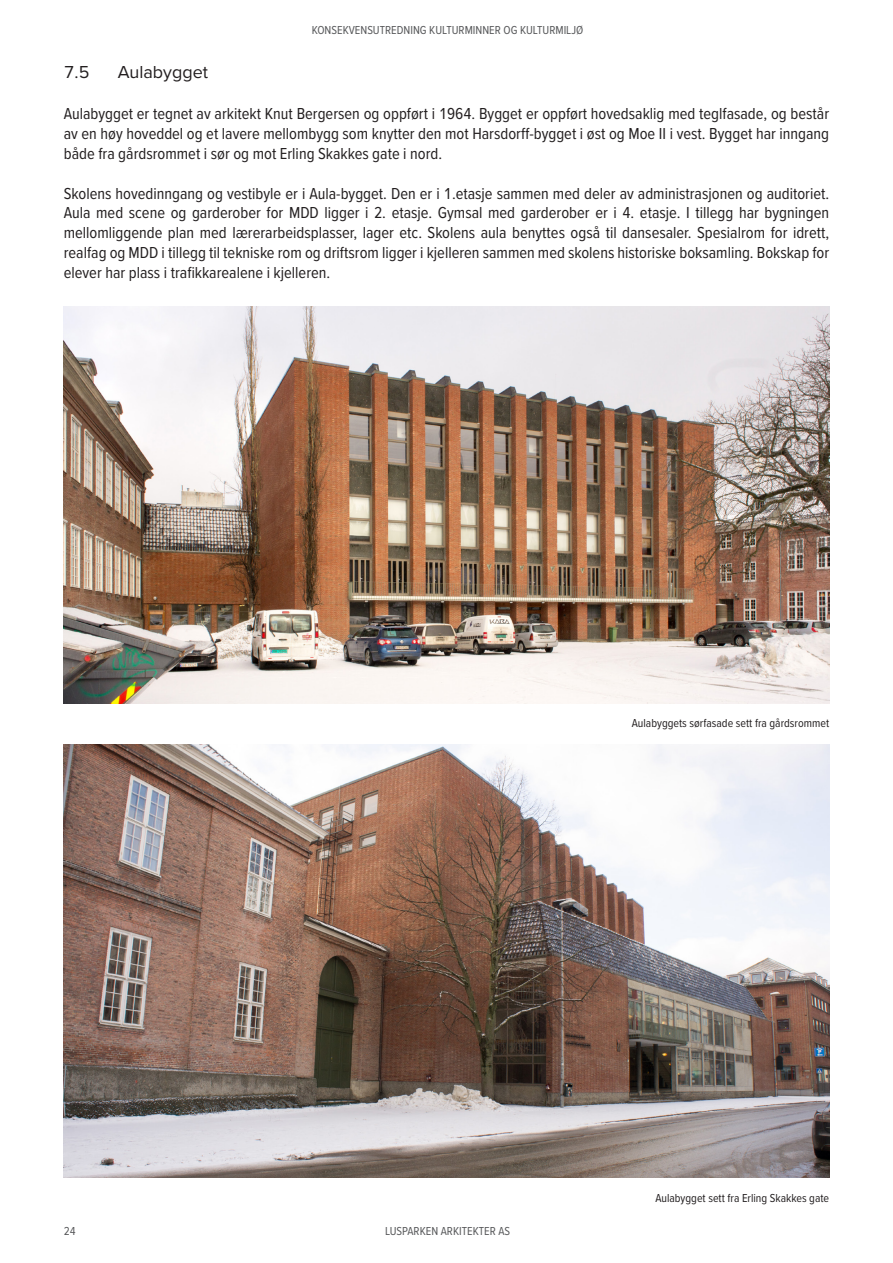
<style>
.page{position:relative;width:893px;height:1263px;background:#fff}
.page>*{position:absolute;margin:0;border:0;box-sizing:border-box;transform-origin:0 0}
.t1{font:18px "Proxima Nova";color:#231f20}
.t2{font:16.5px/19.8px "Proxima Nova Cond";color:#231f20;text-align:justify}
.t3{font:12px "Proxima Nova Cond";color:#231f20}
.t4{font:12px "Proxima Nova Cond";color:#57585a}
</style>
<div class="page">
<img style="left:64px;top:306px;width:765px;height:397px">
<img style="left:64px;top:744px;width:765px;height:434px">
<p class="t4" style="left:312px;top:21px;width:273px">KONSEKVENSUTREDNING KULTURMINNER OG KULTURMILJØ</p>
<p class="t1" style="left:64px;top:59px;width:27px">7.5</p>
<p class="t1" style="left:118px;top:59px;width:92px">Aulabygget</p>
<p class="t2" style="left:64px;top:103px;width:767px">Aulabygget er tegnet av arkitekt Knut Bergersen og oppført i 1964. Bygget er oppført hovedsaklig med teglfasade, og består av en høy hoveddel og et lavere mellombygg som knytter den mot Harsdorff-bygget i øst og Moe II i vest. Bygget har inngang både fra gårdsrommet i sør og mot Erling Skakkes gate i nord.</p>
<p class="t2" style="left:64px;top:183px;width:767px">Skolens hovedinngang og vestibyle er i Aula-bygget. Den er i 1.etasje sammen med deler av administrasjonen og auditoriet.<br>Aula med scene og garderober for MDD ligger i 2. etasje. Gymsal med garderober er i 4. etasje. I tillegg har bygningen mellomliggende plan med lærerarbeidsplasser, lager etc. Skolens aula benyttes også til dansesaler. Spesialrom for idrett, realfag og MDD i tillegg til tekniske rom og driftsrom ligger i kjelleren sammen med skolens historiske boksamling. Bokskap for elever har plass i trafikkarealene i kjelleren.</p>
<p class="t3" style="left:632px;top:714px;width:199px">Aulabyggets sørfasade sett fra gårdsrommet</p>
<p class="t4" style="left:64px;top:1222px;width:13px">24</p>
<p class="t4" style="left:385px;top:1222px;width:127px">LUSPARKEN ARKITEKTER AS</p>
<p class="t3" style="left:655px;top:1189px;width:175px">Aulabygget sett fra Erling Skakkes gate</p>
</div>
